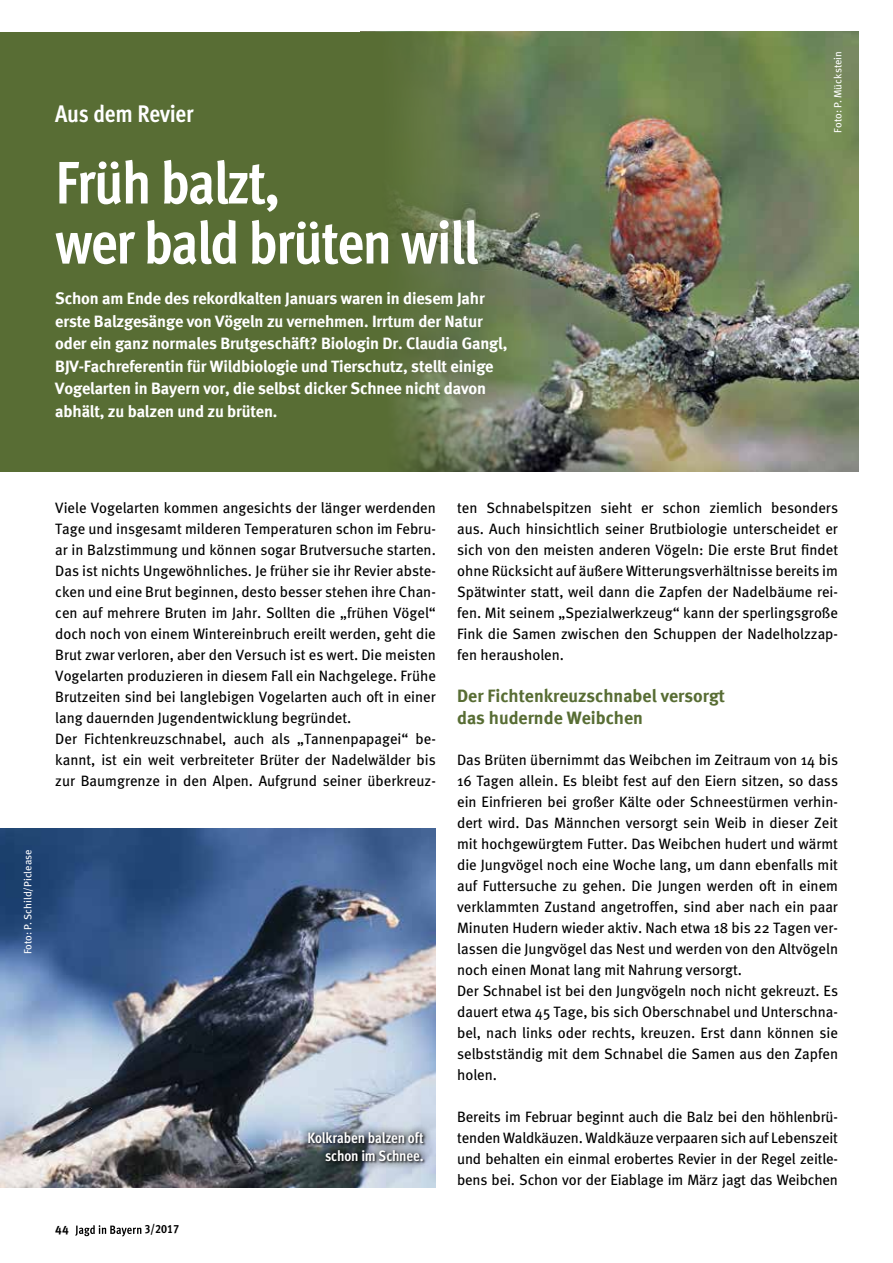
<style>
.page{position:relative;width:893px;height:1263px;background:#fff}
.page>*{position:absolute;margin:0;border:0;box-sizing:border-box;transform-origin:0 0}
.t1{font:700 60px/60px "Meta Cond";letter-spacing:-.03em;color:#fff}
.t2{font:700 24px "Meta Cond";letter-spacing:-.01em;color:#fff}
.t3{font:18px/21.6px "Meta Bold LF";color:#586d34}
.t4{font:16.5px/22.5px "Meta Bold LF";letter-spacing:-.01em;color:#fff}
.t5{font:15px/21px "Meta";color:#000;text-align:justify}
.t6{font:700 15px/18px "Meta Cond";letter-spacing:-.01em;color:#fff;text-align:right}
.t7{font:12px "Meta Cond Bold LF";color:#000}
.t8{font:12px "Meta Bold LF";color:#000}
.t9{font:10.5px "Meta";letter-spacing:.005em;color:#fff}
</style>
<div class="page">
<svg style="left:75px;top:1225px;width:66px;height:11px"></svg>
<img style="left:360px;top:31px;width:499px;height:440px">
<svg style="left:0;top:32px;width:570px;height:439px;background:#5c703d"></svg>
<img style="left:0;top:828px;width:436px;height:360px">
<div style="left:299px;top:1123px;width:134px;height:48px;background:#000;opacity:.75"></div>
<h2 class="t2" style="left:55px;top:100px;width:140px">Aus dem Revier</h2>
<h1 class="t1" style="left:55px;top:152px;width:425px">Früh balzt,<br>wer bald brüten will</h1>
<p class="t4" style="left:55px;top:287px;width:454px">Schon am Ende des rekordkalten Januars waren in diesem Jahr erste Balzgesänge von Vögeln zu vernehmen. Irrtum der Natur oder ein ganz normales Brutgeschäft? Biologin Dr. Claudia Gangl, BJV-Fachreferentin für Wildbiologie und Tierschutz, stellt einige Vogelarten in Bayern vor, die selbst dicker Schnee nicht davon abhält, zu balzen und zu brüten.</p>
<p class="t9" style="left:832px;top:133px;width:83px;rotate:-90deg">Foto: P. Mückstein</p>
<p class="t9" style="left:22px;top:954px;width:106px;rotate:-90deg">Foto: P. Schild/Piclease</p>
<p class="t5" style="left:55px;top:497px;width:382px;text-align:left">Viele Vogelarten kommen angesichts der länger werdenden Tage und insgesamt milderen Temperaturen schon im Febru&shy;ar in Balzstimmung und können sogar Brutversuche starten.<br>Das ist nichts Ungewöhnliches. Je früher sie ihr Revier abste&shy;cken und eine Brut beginnen, desto besser stehen ihre Chan&shy;cen auf mehrere Bruten im Jahr. Sollten die „frühen Vögel“ doch noch von einem Wintereinbruch ereilt werden, geht die Brut zwar verloren, aber den Versuch ist es wert. Die meisten Vogelarten produzieren in diesem Fall ein Nachgelege. Frühe Brutzeiten sind bei langlebigen Vogelarten auch oft in einer lang dauernden Jugendentwicklung begründet.<br>Der Fichtenkreuzschnabel, auch als „Tannenpapagei“ be&shy;kannt, ist ein weit verbreiteter Brüter der Nadelwälder bis zur Baumgrenze in den Alpen. Aufgrund seiner überkreuz-</p>
<p class="t8" style="left:55px;top:1222px;width:15px">44</p>
<p class="t7" style="left:145px;top:1222px;width:36px">3/2017</p>
<p class="t6" style="left:307px;top:1129px;width:118px">Kolkraben balzen oft schon im Schnee.</p>
<p class="t5" style="left:457px;top:497px;width:382px">ten Schnabelspitzen sieht er schon ziemlich besonders aus. Auch hinsichtlich seiner Brutbiologie unterscheidet er sich von den meisten anderen Vögeln: Die erste Brut findet ohne Rücksicht auf äußere Witterungsverhältnisse bereits im Spätwinter statt, weil dann die Zapfen der Nadelbäume rei&shy;fen. Mit seinem „Spezialwerkzeug“ kann der sperlingsgroße Fink die Samen zwischen den Schuppen der Nadelholzzap&shy;fen herausholen.</p>
<p class="t3" style="left:457px;top:685px;width:269px">Der Fichtenkreuzschnabel versorgt das hudernde Weibchen</p>
<p class="t5" style="left:457px;top:749px;width:382px;text-align:left">Das Brüten übernimmt das Weibchen im Zeitraum von 14 bis 16 Tagen allein. Es bleibt fest auf den Eiern sitzen, so dass ein Einfrieren bei großer Kälte oder Schneestürmen verhin&shy;dert wird. Das Männchen versorgt sein Weib in dieser Zeit mit hochgewürgtem Futter. Das Weibchen hudert und wärmt die Jungvögel noch eine Woche lang, um dann ebenfalls mit auf Futtersuche zu gehen. Die Jungen werden oft in einem verklammten Zustand angetroffen, sind aber nach ein paar Minuten Hudern wieder aktiv. Nach etwa 18 bis 22 Tagen ver&shy;lassen die Jungvögel das Nest und werden von den Altvögeln noch einen Monat lang mit Nahrung versorgt.<br>Der Schnabel ist bei den Jungvögeln noch nicht gekreuzt. Es dauert etwa 45 Tage, bis sich Oberschnabel und Unterschna&shy;bel, nach links oder rechts, kreuzen. Erst dann können sie selbstständig mit dem Schnabel die Samen aus den Zapfen holen.</p>
<p class="t5" style="left:457px;top:1106px;width:382px">Bereits im Februar beginnt auch die Balz bei den höhlenbrü&shy;tenden Waldkäuzen. Waldkäuze verpaaren sich auf Lebenszeit und behalten ein einmal erobertes Revier in der Regel zeitle&shy;bens bei. Schon vor der Eiablage im März jagt das Weibchen</p>
</div>
